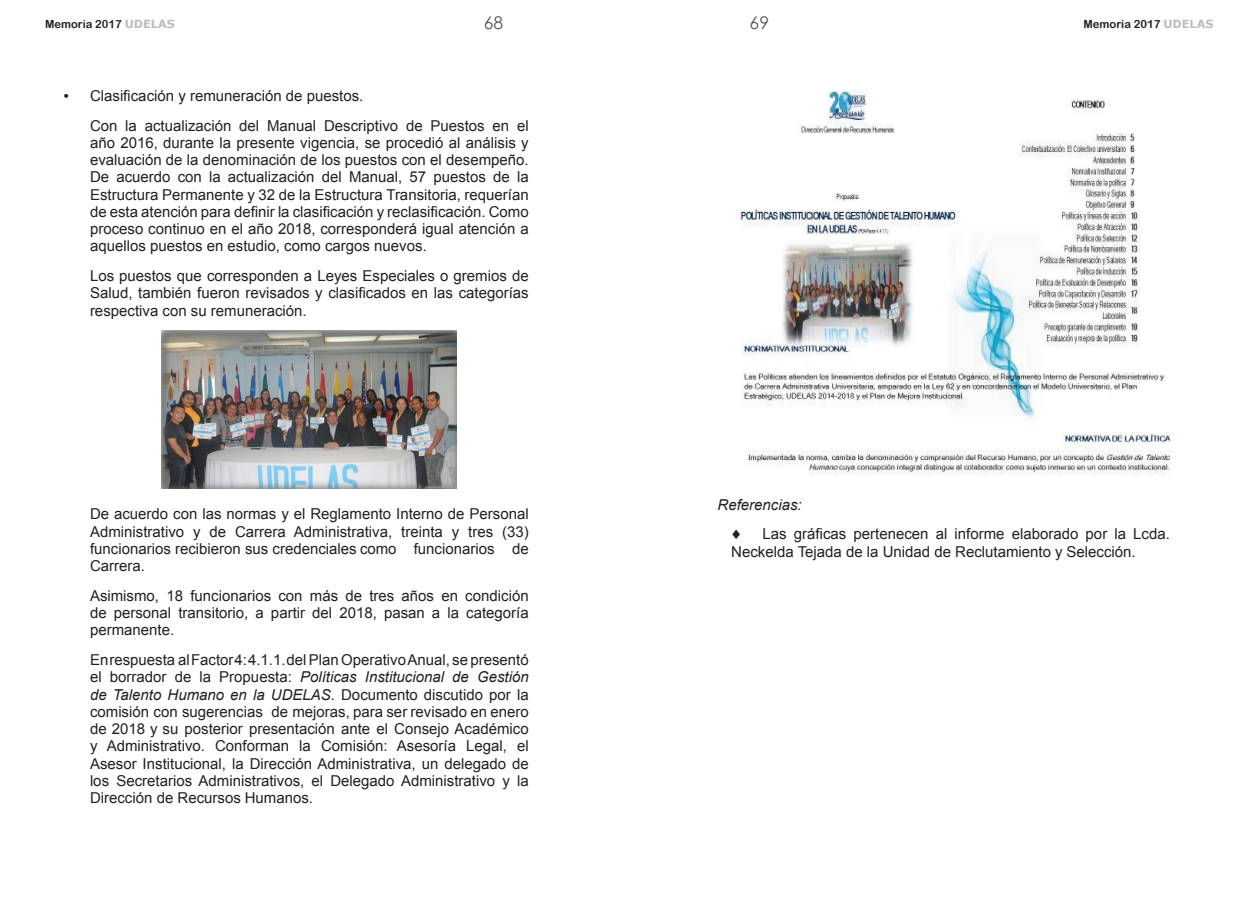
<style>
.page{position:relative;width:1260px;height:900px;background:#fff}
.page>*{position:absolute;margin:0;border:0;box-sizing:border-box;transform-origin:0 0}
.t1{font:17.5px "Century Gothic";color:#57585a}
.t2{font:15px/17.2px "Arial";color:#231f20;text-align:justify}
.t3{font:italic 15px "Arial";color:#231f20}
.t4{font:11.25px "Arial Rounded MT Bold";color:#231f20}
.s1{font-family:"Verdana";font-weight:700;color:#bcbdc0}
.s2{font-style:italic}
</style>
<div class="page">
<img style="left:162px;top:330px;width:295px;height:159px">
<img style="left:740px;top:90px;width:431px;height:385px">
<p class="t4" style="left:45px;top:18px;width:131px">Memoria 2017 <span class="s1">UDELAS</span></p>
<p class="t1" style="left:484px;top:12px;width:21px">68</p>
<p class="t1" style="left:750px;top:12px;width:21px">69</p>
<p class="t4" style="left:1084px;top:18px;width:131px">Memoria 2017 <span class="s1">UDELAS</span></p>
<p class="t2" style="left:90px;top:81px;width:440px;line-height:29.8px;text-indent:-27px">• Clasificación y remuneración de puestos.<br>Con la actualización del Manual Descriptivo de Puestos en el</p>
<p class="t2" style="left:90px;top:134px;width:440px">año 2016, durante la presente vigencia, se procedió al análisis y evaluación de la denominación de los puestos con el desempeño.<br>De acuerdo con la actualización del Manual, 57 puestos de la Estructura Permanente y 32 de la Estructura Transitoria, requerían de esta atención para definir la clasificación y reclasificación. Como proceso continuo en el año 2018, corresponderá igual atención a aquellos puestos en estudio, como cargos nuevos.</p>
<p class="t2" style="left:90px;top:267px;width:440px">Los puestos que corresponden a Leyes Especiales o gremios de Salud, también fueron revisados y clasificados en las categorías respectiva con su remuneración.</p>
<p class="t2" style="left:90px;top:506px;width:440px">De acuerdo con las normas y el Reglamento Interno de Personal Administrativo y de Carrera Administrativa, treinta y tres (33) funcionarios recibieron sus credenciales como funcionarios de Carrera.</p>
<p class="t2" style="left:90px;top:587px;width:440px">Asimismo, 18 funcionarios con más de tres años en condición de personal transitorio, a partir del 2018, pasan a la categoría permanente.</p>
<p class="t2" style="left:90px;top:651px;width:440px">En respuesta al Factor 4: 4.1.1. del Plan Operativo Anual, se presentó el borrador de la Propuesta: <span class="s2">Políticas Institucional de Gestión de Talento Humano en la UDELAS</span>. Documento discutido por la comisión con sugerencias de mejoras, para ser revisado en enero de 2018 y su posterior presentación ante el Consejo Académico y Administrativo. Conforman la Comisión: Asesoría Legal, el Asesor Institucional, la Dirección Administrativa, un delegado de los Secretarios Administrativos, el Delegado Administrativo y la Dirección de Recursos Humanos.</p>
<p class="t3" style="left:718px;top:495px;width:86px">Referencias:</p>
<p class="t2" style="left:731px;top:526px;width:440px;text-indent:31px">Las gráficas pertenecen al informe elaborado por la Lcda.<br>Neckelda Tejada de la Unidad de Reclutamiento y Selección.</p>
</div>
